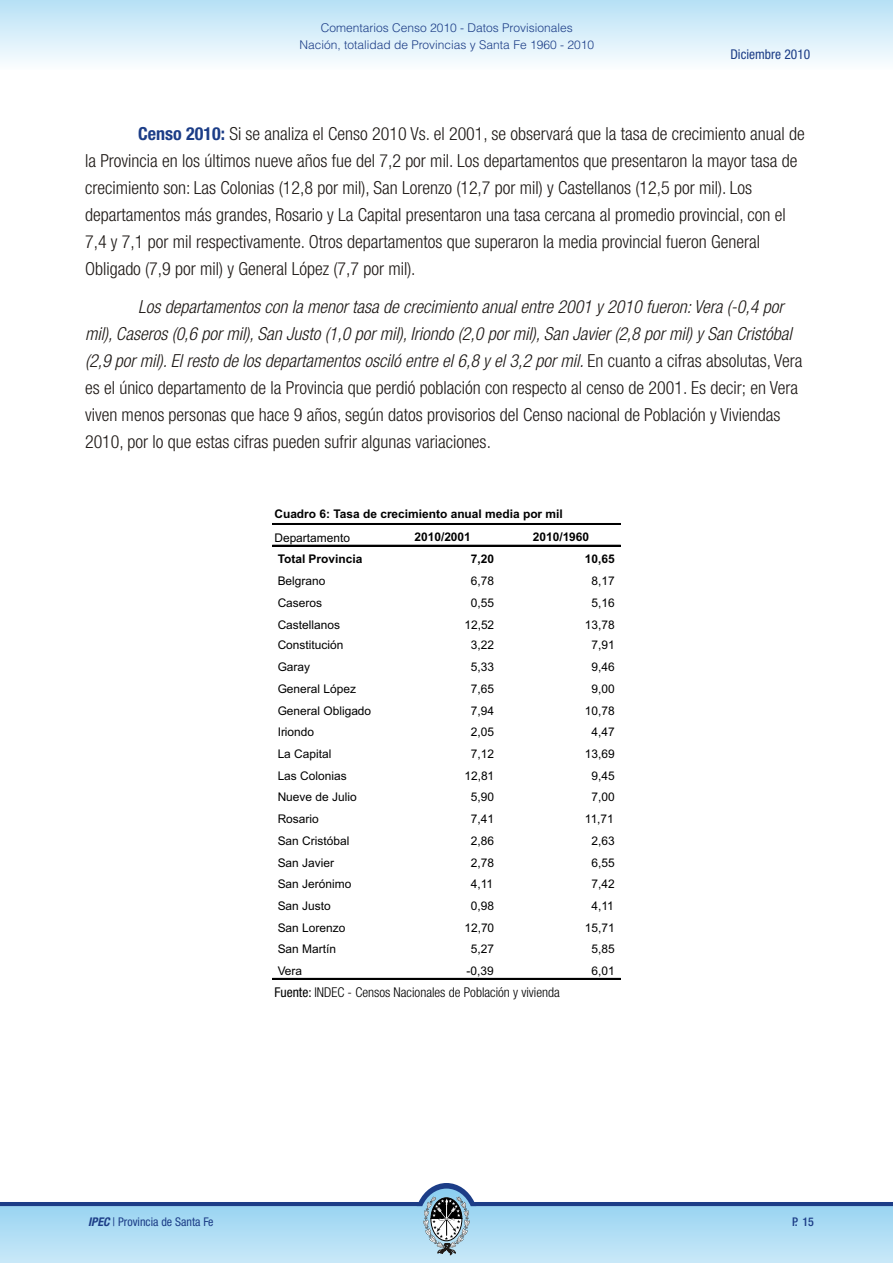
<style>
.page{position:relative;width:893px;height:1263px;background:#fff}
.page>*{position:absolute;margin:0;border:0;box-sizing:border-box;transform-origin:0 0}
.t1{font:300 condensed 18px/27px "Helvetica Neue";color:#1f1a17}
.t2{font:300 condensed 13.5px "Helvetica Neue";color:#000}
.t3{font:condensed 13.5px "Helvetica Neue";color:#1c3d87}
.t4{font:12px "Arial";color:#000}
.t5{font:300 12px/16.5px "Helvetica";color:#1c3d87;text-align:center}
.t6{font:700 12px "Arial";color:#000}
.t7{font:condensed 12px "Helvetica Neue";color:#1c3d87}
.t8{font:500 condensed 12px "Helvetica Neue";color:#1c3d87}
.s1{font-weight:700;color:#1c3d87}
.s2{font-style:italic}
.s3{font-weight:400}
.s4{font-weight:700;font-style:italic}
</style>
<div class="page">
<svg style="left:0;top:1188px;width:893px;height:75px"></svg>
<svg style="left:423px;top:1196px;width:47px;height:61px;background:#8fa3ae"></svg>
<div style="left:0;top:0;width:893px;height:72px;background:linear-gradient(to bottom,#b6e0f5,#fdfeff)"></div>
<div style="left:0;top:70px;width:893px;height:5px;background:#fff"></div>
<hr style="left:272px;top:523px;width:349px;height:1px;background:#000">
<hr style="left:272px;top:545px;width:349px;height:1px;background:#000">
<hr style="left:272px;top:978px;width:349px;height:1px;background:#000">
<p class="t5" style="left:299px;top:21px;width:296px">Comentarios Censo 2010 - Datos Provisionales<br>Nación, totalidad de Provincias y Santa Fe 1960 - 2010</p>
<p class="t3" style="left:730px;top:48px;width:81px">Diciembre 2010</p>
<p class="t1" style="left:85px;top:121px;width:721px;text-indent:53px"><span class="s1">Censo 2010:</span> Si se analiza el Censo 2010 Vs. el 2001, se observará que la tasa de crecimiento anual de la Provincia en los últimos nueve años fue del 7,2 por mil. Los departamentos que presentaron la mayor tasa de crecimiento son: Las Colonias (12,8 por mil), San Lorenzo (12,7 por mil) y Castellanos (12,5 por mil). Los departamentos más grandes, Rosario y La Capital presentaron una tasa cercana al promedio provincial, con el 7,4 y 7,1 por mil respectivamente. Otros departamentos que superaron la media provincial fueron General Obligado (7,9 por mil) y General López (7,7 por mil).</p>
<p class="t1" style="left:85px;top:294px;width:719px;text-indent:53px"><span class="s2">Los departamentos con la menor tasa de crecimiento anual entre 2001 y 2010 fueron: Vera (-0,4 por mil), Caseros (0,6 por mil), San Justo (1,0 por mil), Iriondo (2,0 por mil), San Javier (2,8 por mil) y San Cristóbal (2,9 por mil). El resto de los departamentos osciló entre el 6,8 y el 3,2 por mil.</span> En cuanto a cifras absolutas, Vera es el único departamento de la Provincia que perdió población con respecto al censo de 2001. Es decir; en Vera viven menos personas que hace 9 años, según datos provisorios del Censo nacional de Población y Viviendas 2010, por lo que estas cifras pueden sufrir algunas variaciones.</p>
<p class="t6" style="left:274px;top:509px;width:290px">Cuadro 6: Tasa de crecimiento anual media por mil</p>
<p class="t4" style="left:274px;top:533px;width:77px">Departamento</p>
<p class="t6" style="left:414px;top:532px;width:58px">2010/2001</p>
<p class="t6" style="left:533px;top:532px;width:58px">2010/1960</p>
<p class="t6" style="left:278px;top:554px;width:86px">Total Provincia</p>
<p class="t6" style="left:471px;top:554px;width:25px">7,20</p>
<p class="t6" style="left:585px;top:554px;width:31px">10,65</p>
<p class="t4" style="left:278px;top:577px;width:49px">Belgrano</p>
<p class="t4" style="left:471px;top:577px;width:25px">6,78</p>
<p class="t4" style="left:591px;top:577px;width:25px">8,17</p>
<p class="t4" style="left:278px;top:598px;width:46px">Caseros</p>
<p class="t4" style="left:471px;top:598px;width:25px">0,55</p>
<p class="t4" style="left:591px;top:598px;width:25px">5,16</p>
<p class="t4" style="left:278px;top:620px;width:64px">Castellanos</p>
<p class="t4" style="left:464px;top:620px;width:31px">12,52</p>
<p class="t4" style="left:585px;top:620px;width:31px">13,78</p>
<p class="t4" style="left:278px;top:641px;width:67px">Constitución</p>
<p class="t4" style="left:471px;top:641px;width:25px">3,22</p>
<p class="t4" style="left:591px;top:641px;width:25px">7,91</p>
<p class="t4" style="left:278px;top:662px;width:34px">Garay</p>
<p class="t4" style="left:471px;top:662px;width:25px">5,33</p>
<p class="t4" style="left:591px;top:662px;width:25px">9,46</p>
<p class="t4" style="left:278px;top:684px;width:80px">General López</p>
<p class="t4" style="left:471px;top:684px;width:25px">7,65</p>
<p class="t4" style="left:591px;top:684px;width:25px">9,00</p>
<p class="t4" style="left:278px;top:706px;width:95px">General Obligado</p>
<p class="t4" style="left:471px;top:706px;width:25px">7,94</p>
<p class="t4" style="left:585px;top:706px;width:31px">10,78</p>
<p class="t4" style="left:278px;top:727px;width:38px">Iriondo</p>
<p class="t4" style="left:471px;top:727px;width:25px">2,05</p>
<p class="t4" style="left:591px;top:727px;width:25px">4,47</p>
<p class="t4" style="left:278px;top:749px;width:55px">La Capital</p>
<p class="t4" style="left:471px;top:749px;width:25px">7,12</p>
<p class="t4" style="left:585px;top:749px;width:31px">13,69</p>
<p class="t4" style="left:278px;top:771px;width:71px">Las Colonias</p>
<p class="t4" style="left:464px;top:771px;width:31px">12,81</p>
<p class="t4" style="left:591px;top:771px;width:25px">9,45</p>
<p class="t4" style="left:278px;top:793px;width:80px">Nueve de Julio</p>
<p class="t4" style="left:471px;top:793px;width:25px">5,90</p>
<p class="t4" style="left:591px;top:793px;width:25px">7,00</p>
<p class="t4" style="left:278px;top:814px;width:43px">Rosario</p>
<p class="t4" style="left:471px;top:814px;width:25px">7,41</p>
<p class="t4" style="left:585px;top:814px;width:30px">11,71</p>
<p class="t4" style="left:278px;top:836px;width:73px">San Cristóbal</p>
<p class="t4" style="left:471px;top:836px;width:25px">2,86</p>
<p class="t4" style="left:591px;top:836px;width:25px">2,63</p>
<p class="t4" style="left:278px;top:858px;width:58px">San Javier</p>
<p class="t4" style="left:471px;top:858px;width:25px">2,78</p>
<p class="t4" style="left:591px;top:858px;width:25px">6,55</p>
<p class="t4" style="left:278px;top:879px;width:75px">San Jerónimo</p>
<p class="t4" style="left:471px;top:879px;width:24px">4,11</p>
<p class="t4" style="left:591px;top:879px;width:25px">7,42</p>
<p class="t4" style="left:278px;top:901px;width:55px">San Justo</p>
<p class="t4" style="left:471px;top:901px;width:25px">0,98</p>
<p class="t4" style="left:591px;top:901px;width:24px">4,11</p>
<p class="t4" style="left:278px;top:923px;width:69px">San Lorenzo</p>
<p class="t4" style="left:464px;top:923px;width:31px">12,70</p>
<p class="t4" style="left:585px;top:923px;width:31px">15,71</p>
<p class="t4" style="left:278px;top:945px;width:60px">San Martín</p>
<p class="t4" style="left:471px;top:945px;width:25px">5,27</p>
<p class="t4" style="left:591px;top:945px;width:25px">5,85</p>
<p class="t4" style="left:278px;top:966px;width:26px">Vera</p>
<p class="t4" style="left:467px;top:966px;width:29px">-0,39</p>
<p class="t4" style="left:591px;top:966px;width:25px">6,01</p>
<p class="t2" style="left:274px;top:986px;width:287px"><span class="s3">Fuente:</span> INDEC - Censos Nacionales de Población y vivienda</p>
<p class="t7" style="left:88px;top:1216px;width:127px"><span class="s4">IPEC</span> | Provincia de Santa Fe</p>
<p class="t8" style="left:792px;top:1216px;width:23px">P. 15</p>
</div>
